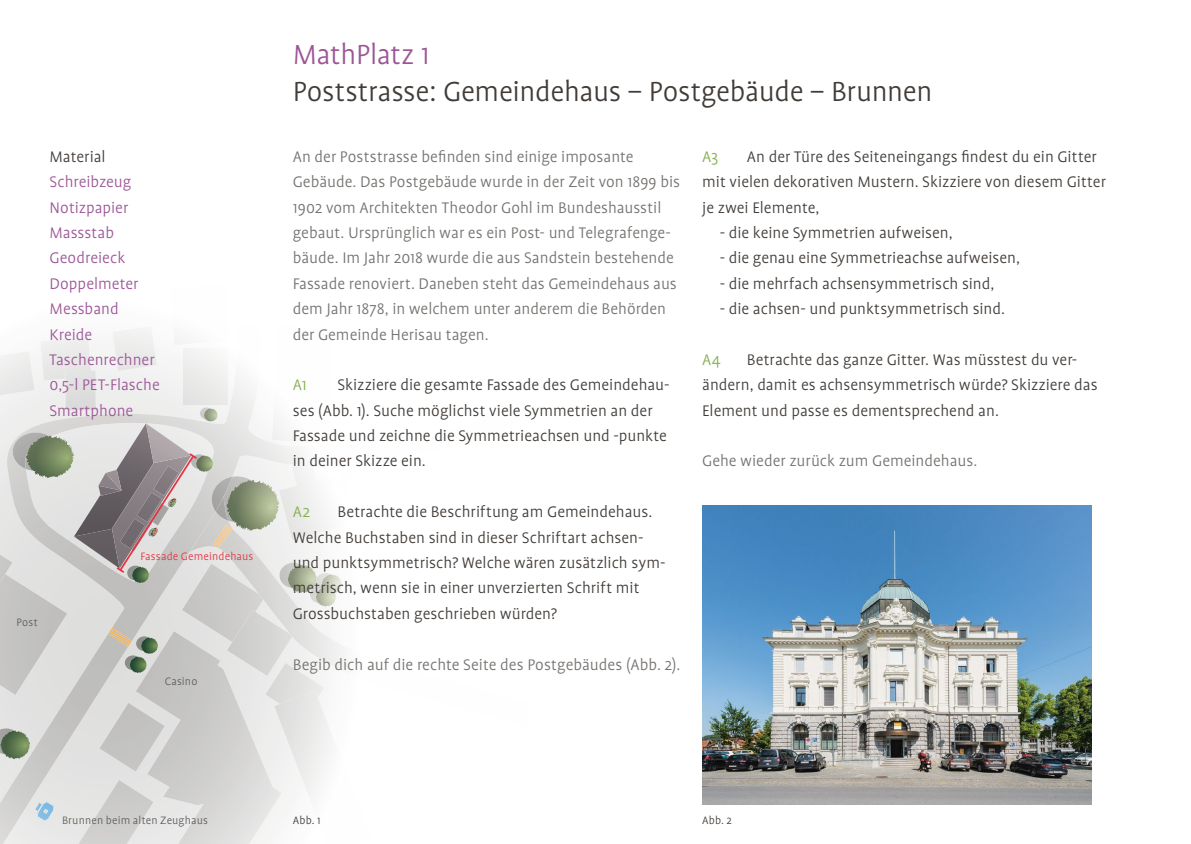
<style>
.page{position:relative;width:1191px;height:844px;background:#fff}
.page>*{position:absolute;margin:0;border:0;box-sizing:border-box;transform-origin:0 0}
.t1{font:300 31.5px/36.8px "Profile OT";letter-spacing:-.01em;color:#413c38}
.t2{font:300 17.5px/25.4px "Profile OT";color:#413c38}
.t3{font:300 17.5px/25.4px "Profile OT";color:#75726f}
.t4{font:300 17.5px/25.4px "Profile OT";color:#9c5697}
.t5{font:300 17.5px "Profile OT";letter-spacing:.005em;color:#83ae4b}
.t6{font:300 12.25px "Profile OT";letter-spacing:.015em;color:#605d5a}
.t7{font:300 12.25px "Profile OT";letter-spacing:.015em;color:#e63241}
.t8{font:300 12.25px "Profile OT";letter-spacing:.015em;color:#413c38}
.s1{color:#9c5697}
.s2{color:#413c38}
</style>
<div class="page">
<img style="left:702px;top:505px;width:389px;height:299px">
<svg style="left:0;top:327px;width:344px;height:517px"></svg>
<p class="t1" style="left:293px;top:38px;width:641px"><span class="s1">MathPlatz 1<br></span>Poststrasse: Gemeindehaus – Postgebäude – Brunnen</p>
<p class="t6" style="left:17px;top:616px;width:23px">Post</p>
<p class="t4" style="left:50px;top:145px;width:112px"><span class="s2">Material<br></span>Schreibzeug<br>Notizpapier<br>Massstab<br>Geodreieck<br>Doppelmeter<br>Messband<br>Kreide<br>Taschenrechner<br>0,5-l PET-Flasche<br>Smartphone</p>
<p class="t3" style="left:293px;top:145px;width:389px">An der Poststrasse befinden sind einige imposante Gebäude. Das Postgebäude wurde in der Zeit von 1899 bis 1902 vom Architekten Theodor Gohl im Bundeshausstil gebaut. Ursprünglich war es ein Post- und Telegrafenge&shy;bäude. Im Jahr 2018 wurde die aus Sandstein bestehende Fassade renoviert. Daneben steht das Gemeindehaus aus dem Jahr 1878, in welchem unter anderem die Behörden der Gemeinde Herisau tagen.</p>
<p class="t2" style="left:293px;top:373px;width:378px;text-indent:45px">Skizziere die gesamte Fassade des Gemeindehau&shy;ses (Abb. 1). Suche möglichst viele Symmetrien an der Fassade und zeichne die Symmetrieachsen und -punkte in deiner Skizze ein.</p>
<p class="t5" style="left:293px;top:502px;width:19px">A2</p>
<p class="t5" style="left:293px;top:375px;width:15px">A1</p>
<p class="t2" style="left:293px;top:500px;width:374px;text-indent:45px">Betrachte die Beschriftung am Gemeindehaus.<br>Welche Buchstaben sind in dieser Schriftart achsen&shy;und punktsymmetrisch? Welche wären zusätzlich sym&shy;metrisch, wenn sie in einer unverzierten Schrift mit Grossbuchstaben geschrieben würden?</p>
<p class="t3" style="left:293px;top:652px;width:389px">Begib dich auf die rechte Seite des Postgebäudes (Abb. 2).</p>
<p class="t7" style="left:141px;top:549px;width:114px">Fassade Gemeindehaus</p>
<p class="t6" style="left:165px;top:674px;width:34px">Casino</p>
<p class="t2" style="left:702px;top:145px;width:405px;text-indent:45px">An der Türe des Seiteneingangs findest du ein Gitter mit vielen dekorativen Mustern. Skizziere von diesem Gitter je zwei Elemente,</p>
<p class="t2" style="left:719px;top:221px;width:234px">- die keine Symmetrien aufweisen,</p>
<p class="t2" style="left:719px;top:246px;width:302px">- die genau eine Symmetrieachse aufweisen,</p>
<p class="t2" style="left:719px;top:271px;width:276px">- die mehrfach achsensymmetrisch sind,</p>
<p class="t2" style="left:719px;top:297px;width:287px">- die achsen- und punktsymmetrisch sind.</p>
<p class="t5" style="left:702px;top:350px;width:20px">A4</p>
<p class="t5" style="left:702px;top:147px;width:18px">A3</p>
<p class="t2" style="left:702px;top:348px;width:397px;text-indent:45px">Betrachte das ganze Gitter. Was müsstest du ver&shy;ändern, damit es achsensymmetrisch würde? Skizziere das<br>Element und passe es dementsprechend an.</p>
<p class="t3" style="left:702px;top:449px;width:277px">Gehe wieder zurück zum Gemeindehaus.</p>
<p class="t6" style="left:62px;top:813px;width:147px">Brunnen beim alten Zeughaus</p>
<p class="t8" style="left:293px;top:813px;width:29px">Abb. 1</p>
<p class="t8" style="left:702px;top:813px;width:31px">Abb. 2</p>
</div>
